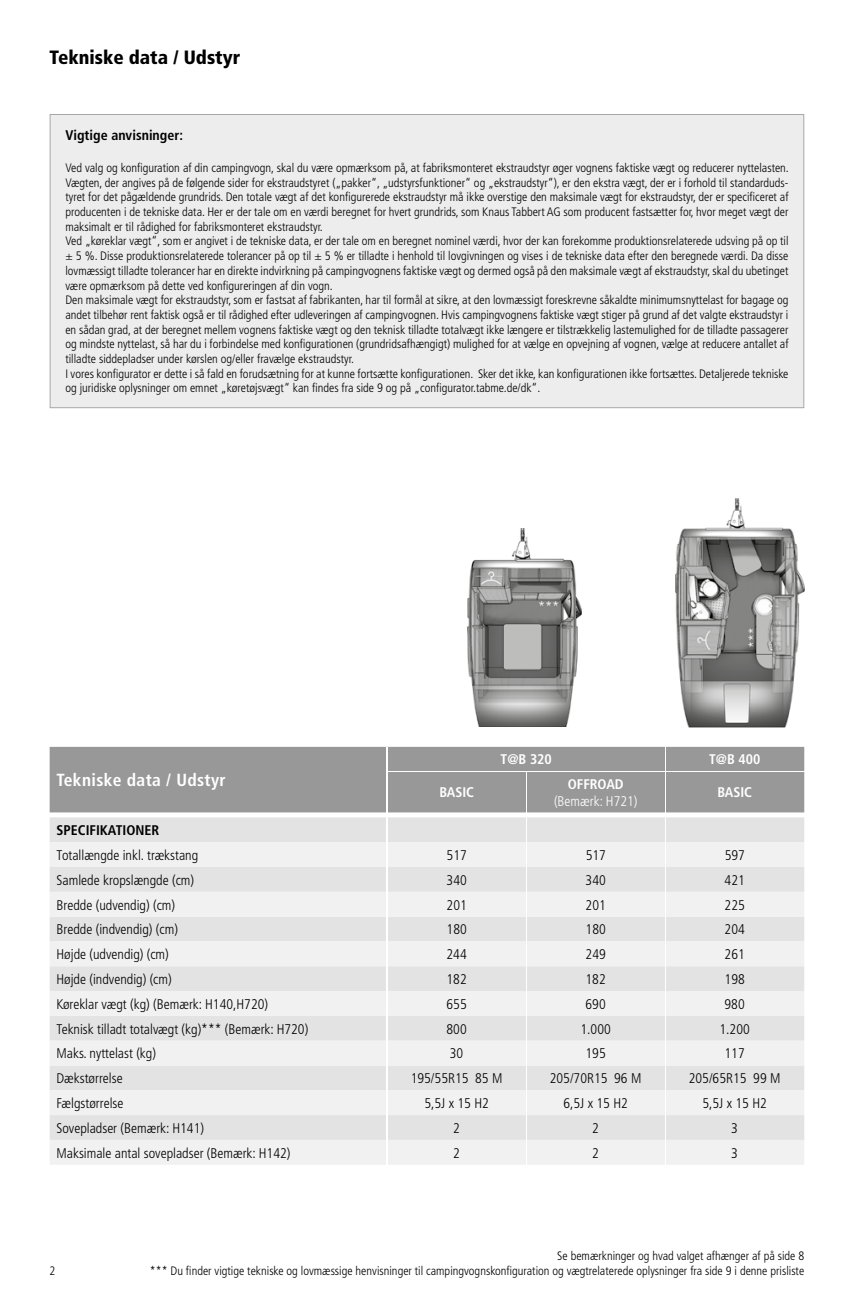
<style>
.page{position:relative;width:844px;height:1290px;background:#fff}
.page>*{position:absolute;margin:0;border:0;box-sizing:border-box;transform-origin:0 0}
.t1{font:900 condensed 19.25px "Frutiger LT Std";color:#000}
.t2{font:700 condensed 17.5px "Frutiger LT Std";letter-spacing:.02em;color:#fff}
.t3{font:300 condensed 14px "Frutiger LT Std";color:#000}
.t4{font:700 condensed 14px "Frutiger LT Std";color:#000}
.t5{font:700 condensed 14px "Frutiger LT Std";color:#fff}
.t6{font:300 condensed 14px "Frutiger LT Std";color:#fff}
.t7{font:300 condensed 12.25px/14.7px "Frutiger LT Std";color:#000}
</style>
<div class="page">
<img style="left:467px;top:528px;width:114px;height:198px">
<img style="left:675px;top:498px;width:128px;height:229px">
<div style="left:50px;top:817px;width:754px;height:25px;background:#e3e3e3"></div>
<svg style="left:50px;top:842px;width:754px;height:323px;fill:#f1f1f1"></svg>
<svg style="left:525px;top:817px;width:1px;height:348px"></svg>
<svg style="left:664px;top:817px;width:1px;height:348px"></svg>
<hr style="left:386px;top:817px;width:2px;height:25px;background:#fff">
<hr style="left:386px;top:842px;width:2px;height:25px;background:#fff">
<hr style="left:386px;top:867px;width:2px;height:25px;background:#fff">
<hr style="left:386px;top:892px;width:2px;height:24px;background:#fff">
<hr style="left:386px;top:916px;width:2px;height:25px;background:#fff">
<hr style="left:386px;top:941px;width:2px;height:25px;background:#fff">
<hr style="left:386px;top:966px;width:2px;height:25px;background:#fff">
<hr style="left:386px;top:991px;width:2px;height:25px;background:#fff">
<hr style="left:386px;top:1016px;width:2px;height:24px;background:#fff">
<hr style="left:386px;top:1040px;width:2px;height:25px;background:#fff">
<hr style="left:386px;top:1065px;width:2px;height:25px;background:#fff">
<hr style="left:386px;top:1090px;width:2px;height:25px;background:#fff">
<hr style="left:386px;top:1115px;width:2px;height:25px;background:#fff">
<hr style="left:386px;top:1140px;width:2px;height:25px;background:#fff">
<div style="left:50px;top:747px;width:754px;height:65px;background:#999898"></div>
<svg style="left:664px;top:747px;width:1px;height:24px"></svg>
<hr style="left:525px;top:772px;width:1px;height:40px;background:#fff">
<hr style="left:664px;top:772px;width:1px;height:40px;background:#fff">
<hr style="left:388px;top:771px;width:138px;height:1px;background:#fff">
<hr style="left:526px;top:771px;width:139px;height:1px;background:#fff">
<hr style="left:665px;top:771px;width:139px;height:1px;background:#fff">
<hr style="left:386px;top:747px;width:2px;height:24px;background:#fff">
<hr style="left:386px;top:771px;width:2px;height:41px;background:#fff">
<div style="left:50px;top:114px;width:754px;height:294px;background:#ededed"></div>
<h1 class="t1" style="left:50px;top:46px;width:192px">Tekniske data / Udstyr</h1>
<p class="t4" style="left:65px;top:127px;width:119px">Vigtige anvisninger:</p>
<p class="t7" style="left:65px;top:160px;width:724px">Ved valg og konfiguration af din campingvogn, skal du være opmærksom på, at fabriksmonteret ekstraudstyr øger vognens faktiske vægt og reducerer nyttelasten.<br>Vægten, der angives på de følgende sider for ekstraudstyret („pakker“, „udstyrsfunktioner“ og „ekstraudstyr“), er den ekstra vægt, der er i forhold til standarduds&shy;tyret for det pågældende grundrids. Den totale vægt af det konfigurerede ekstraudstyr må ikke overstige den maksimale vægt for ekstraudstyr, der er specificeret af producenten i de tekniske data. Her er der tale om en værdi beregnet for hvert grundrids, som Knaus Tabbert AG som producent fastsætter for, hvor meget vægt der maksimalt er til rådighed for fabriksmonteret ekstraudstyr.<br>Ved „køreklar vægt“, som er angivet i de tekniske data, er der tale om en beregnet nominel værdi, hvor der kan forekomme produktionsrelaterede udsving på op til ± 5 %. Disse produktionsrelaterede tolerancer på op til ± 5 % er tilladte i henhold til lovgivningen og vises i de tekniske data efter den beregnede værdi. Da disse lovmæssigt tilladte tolerancer har en direkte indvirkning på campingvognens faktiske vægt og dermed også på den maksimale vægt af ekstraudstyr, skal du ubetinget være opmærksom på dette ved konfigureringen af din vogn.<br>Den maksimale vægt for ekstraudstyr, som er fastsat af fabrikanten, har til formål at sikre, at den lovmæssigt foreskrevne såkaldte minimumsnyttelast for bagage og andet tilbehør rent faktisk også er til rådighed efter udleveringen af campingvognen. Hvis campingvognens faktiske vægt stiger på grund af det valgte ekstraudstyr i en sådan grad, at der beregnet mellem vognens faktiske vægt og den teknisk tilladte totalvægt ikke længere er tilstrækkelig lastemulighed for de tilladte passagerer og mindste nyttelast, så har du i forbindelse med konfigurationen (grundridsafhængigt) mulighed for at vælge en opvejning af vognen, vælge at reducere antallet af tilladte siddepladser under kørslen og/eller fravælge ekstraudstyr.<br>I vores konfigurator er dette i så fald en forudsætning for at kunne fortsætte konfigurationen. Sker det ikke, kan konfigurationen ikke fortsættes. Detaljerede tekniske og juridiske oplysninger om emnet „køretøjsvægt“ kan findes fra side 9 og på „configurator.tabme.de/dk“.</p>
<h2 class="t2" style="left:57px;top:770px;width:171px">Tekniske data / Udstyr</h2>
<p class="t5" style="left:439px;top:784px;width:36px">BASIC</p>
<p class="t5" style="left:500px;top:751px;width:53px">T@B 320</p>
<p class="t5" style="left:709px;top:751px;width:53px">T@B 400</p>
<p class="t5" style="left:567px;top:775px;width:57px">OFFROAD</p>
<p class="t6" style="left:554px;top:793px;width:85px">(Bemærk: H721)</p>
<p class="t5" style="left:717px;top:784px;width:36px">BASIC</p>
<p class="t4" style="left:57px;top:822px;width:104px">SPECIFIKATIONER</p>
<p class="t3" style="left:57px;top:847px;width:143px">Totallængde inkl. trækstang</p>
<p class="t3" style="left:446px;top:847px;width:22px">517</p>
<p class="t3" style="left:585px;top:847px;width:22px">517</p>
<p class="t3" style="left:724px;top:847px;width:22px">597</p>
<p class="t3" style="left:57px;top:872px;width:139px">Samlede kropslængde (cm)</p>
<p class="t3" style="left:446px;top:872px;width:22px">340</p>
<p class="t3" style="left:585px;top:872px;width:22px">340</p>
<p class="t3" style="left:724px;top:872px;width:22px">421</p>
<p class="t3" style="left:57px;top:897px;width:120px">Bredde (udvendig) (cm)</p>
<p class="t3" style="left:446px;top:897px;width:22px">201</p>
<p class="t3" style="left:585px;top:897px;width:22px">201</p>
<p class="t3" style="left:724px;top:897px;width:22px">225</p>
<p class="t3" style="left:57px;top:921px;width:123px">Bredde (indvendig) (cm)</p>
<p class="t3" style="left:446px;top:921px;width:22px">180</p>
<p class="t3" style="left:585px;top:921px;width:22px">180</p>
<p class="t3" style="left:724px;top:921px;width:22px">204</p>
<p class="t3" style="left:56px;top:946px;width:114px">Højde (udvendig) (cm)</p>
<p class="t3" style="left:446px;top:946px;width:22px">244</p>
<p class="t3" style="left:585px;top:946px;width:22px">249</p>
<p class="t3" style="left:724px;top:946px;width:22px">261</p>
<p class="t3" style="left:56px;top:971px;width:117px">Højde (indvendig) (cm)</p>
<p class="t3" style="left:446px;top:971px;width:22px">182</p>
<p class="t3" style="left:585px;top:971px;width:22px">182</p>
<p class="t3" style="left:724px;top:971px;width:22px">198</p>
<p class="t3" style="left:56px;top:996px;width:213px">Køreklar vægt (kg) (Bemærk: H140,H720)</p>
<p class="t3" style="left:446px;top:996px;width:22px">655</p>
<p class="t3" style="left:585px;top:996px;width:22px">690</p>
<p class="t3" style="left:724px;top:996px;width:22px">980</p>
<p class="t3" style="left:56px;top:1021px;width:253px">Teknisk tilladt totalvægt (kg)*** (Bemærk: H720)</p>
<p class="t3" style="left:446px;top:1021px;width:22px">800</p>
<p class="t3" style="left:580px;top:1021px;width:32px">1.000</p>
<p class="t3" style="left:719px;top:1021px;width:32px">1.200</p>
<p class="t3" style="left:56px;top:1045px;width:101px">Maks. nyttelast (kg)</p>
<p class="t3" style="left:450px;top:1045px;width:15px">30</p>
<p class="t3" style="left:585px;top:1045px;width:22px">195</p>
<p class="t3" style="left:724px;top:1045px;width:22px">117</p>
<p class="t3" style="left:56px;top:1070px;width:68px">Dækstørrelse</p>
<p class="t3" style="left:410px;top:1070px;width:93px">195/55R15 85 M</p>
<p class="t3" style="left:549px;top:1070px;width:93px">205/70R15 96 M</p>
<p class="t3" style="left:688px;top:1070px;width:93px">205/65R15 99 M</p>
<p class="t3" style="left:56px;top:1095px;width:68px">Fælgstørrelse</p>
<p class="t3" style="left:424px;top:1095px;width:66px">5,5J x 15 H2</p>
<p class="t3" style="left:563px;top:1095px;width:66px">6,5J x 15 H2</p>
<p class="t3" style="left:702px;top:1095px;width:66px">5,5J x 15 H2</p>
<p class="t3" style="left:56px;top:1120px;width:149px">Sovepladser (Bemærk: H141)</p>
<p class="t3" style="left:453px;top:1120px;width:8px">2</p>
<p class="t3" style="left:592px;top:1120px;width:8px">2</p>
<p class="t3" style="left:731px;top:1120px;width:8px">3</p>
<p class="t3" style="left:56px;top:1145px;width:235px">Maksimale antal sovepladser (Bemærk: H142)</p>
<p class="t3" style="left:453px;top:1145px;width:8px">2</p>
<p class="t3" style="left:592px;top:1145px;width:8px">2</p>
<p class="t3" style="left:731px;top:1145px;width:8px">3</p>
<p class="t7" style="left:50px;top:1263px;width:7px">2</p>
<p class="t7" style="left:557px;top:1249px;width:248px">Se bemærkninger og hvad valget afhænger af på side 8</p>
<p class="t7" style="left:150px;top:1263px;width:655px">*** Du finder vigtige tekniske og lovmæssige henvisninger til campingvognskonfiguration og vægtrelaterede oplysninger fra side 9 i denne prisliste</p>
</div>
